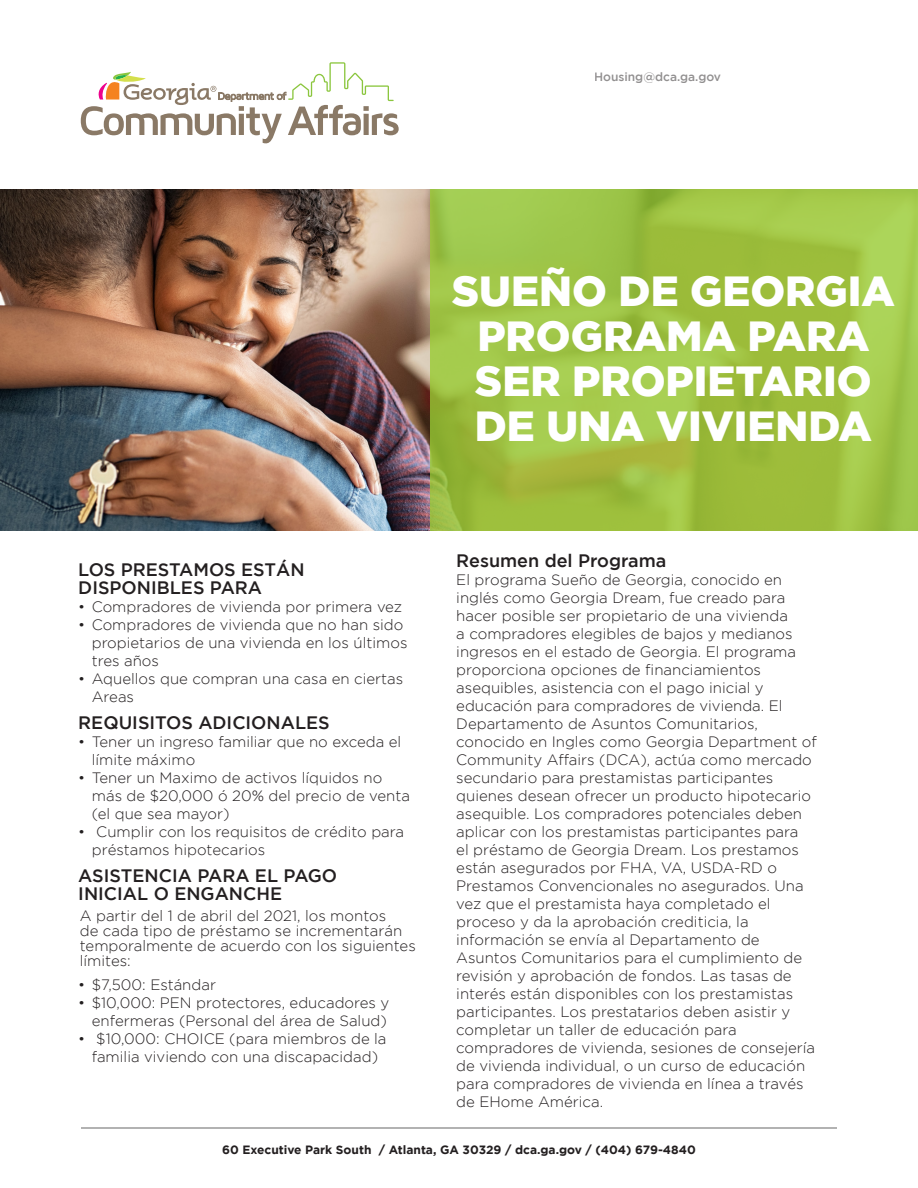
<style>
.page{position:relative;width:918px;height:1188px;background:#fff}
.page>*{position:absolute;margin:0;border:0;box-sizing:border-box;transform-origin:0 0}
.t1{font:900 42px/45px "Gotham";color:#fff;text-align:center}
.t2{font:500 18px "Gotham";color:#231f20}
.t3{font:300 15px/18px "Gotham";color:#231f20}
.t4{font:700 12px "Gotham";color:#231f20}
.t5{font:500 12px "Gotham";color:#231f20}
</style>
<div class="page">
<img style="left:0;top:189px;width:430px;height:342px">
<svg style="left:80px;top:62px;width:319px;height:81px"></svg>
<svg style="left:430px;top:189px;width:488px;height:342px;background:#9fc243"></svg>
<hr style="left:81px;top:1128px;width:756px;height:1px;background:#666">
<p class="t5" style="left:594px;top:70px;width:129px">Housing@dca.ga.gov</p>
<p class="t1" style="left:452px;top:268px;width:445px">SUEÑO DE GEORGIA<br>PROGRAMA PARA</p>
<p class="t1" style="left:475px;top:358px;width:398px">SER PROPIETARIO</p>
<p class="t1" style="left:475px;top:403px;width:399px">DE UNA VIVIENDA</p>
<p class="t2" style="left:78px;top:559px;width:228px">LOS PRESTAMOS ESTÁN</p>
<p class="t2" style="left:78px;top:577px;width:185px">DISPONIBLES PARA</p>
<p class="t3" style="left:78px;top:598px;width:325px">• Compradores de vivienda por primera vez</p>
<p class="t3" style="left:92px;top:616px;width:317px;text-indent:-14px">• Compradores de vivienda que no han sido propietarios de una vivienda en los últimos tres años</p>
<p class="t3" style="left:92px;top:670px;width:313px;text-indent:-14px">• Aquellos que compran una casa en ciertas<br>Areas</p>
<p class="t2" style="left:78px;top:712px;width:253px">REQUISITOS ADICIONALES</p>
<p class="t3" style="left:92px;top:733px;width:311px;text-indent:-14px">• Tener un ingreso familiar que no exceda el límite máximo</p>
<p class="t3" style="left:92px;top:769px;width:320px;text-indent:-14px">• Tener un Maximo de activos líquidos no más de $20,000 ó 20% del precio de venta (el que sea mayor)</p>
<p class="t3" style="left:92px;top:823px;width:314px;text-indent:-14px">• Cumplir con los requisitos de crédito para préstamos hipotecarios</p>
<p class="t2" style="left:78px;top:865px;width:260px">ASISTENCIA PARA EL PAGO</p>
<p class="t2" style="left:78px;top:883px;width:205px">INICIAL O ENGANCHE</p>
<p class="t3" style="left:80px;top:906px;width:308px">A partir del 1 de abril del 2021, los montos</p>
<p class="t3" style="left:80px;top:921px;width:324px">de cada tipo de préstamo se incrementarán</p>
<p class="t3" style="left:80px;top:936px;width:338px">temporalmente de acuerdo con los siguientes</p>
<p class="t3" style="left:80px;top:951px;width:53px">límites:</p>
<p class="t3" style="left:78px;top:976px;width:139px">• $7,500: Estándar</p>
<p class="t3" style="left:78px;top:994px;width:313px;text-align:right">• $10,000: PEN protectores, educadores y enfermeras (Personal del área de Salud)</p>
<p class="t3" style="left:78px;top:1030px;width:310px;text-align:center">• $10,000: CHOICE (para miembros de la familia viviendo con una discapacidad)</p>
<p class="t2" style="left:456px;top:550px;width:212px">Resumen del Programa</p>
<p class="t3" style="left:456px;top:571px;width:327px">El programa Sueño de Georgia, conocido en</p>
<p class="t3" style="left:456px;top:589px;width:331px">inglés como Georgia Dream, fue creado para</p>
<p class="t3" style="left:456px;top:607px;width:333px">hacer posible ser propietario de una vivienda</p>
<p class="t3" style="left:456px;top:625px;width:338px">a compradores elegibles de bajos y medianos</p>
<p class="t3" style="left:456px;top:643px;width:341px">ingresos en el estado de Georgia. El programa</p>
<p class="t3" style="left:456px;top:661px;width:306px">proporciona opciones de financiamientos</p>
<p class="t3" style="left:456px;top:679px;width:309px">asequibles, asistencia con el pago inicial y</p>
<p class="t3" style="left:456px;top:697px;width:328px">educación para compradores de vivienda. El</p>
<p class="t3" style="left:456px;top:715px;width:303px">Departamento de Asuntos Comunitarios,</p>
<p class="t3" style="left:456px;top:733px;width:362px">conocido en Ingles como Georgia Department of</p>
<p class="t3" style="left:456px;top:751px;width:357px">Community Affairs (DCA), actúa como mercado</p>
<p class="t3" style="left:456px;top:769px;width:319px">secundario para prestamistas participantes</p>
<p class="t3" style="left:456px;top:787px;width:356px">quienes desean ofrecer un producto hipotecario</p>
<p class="t3" style="left:456px;top:805px;width:347px">asequible. Los compradores potenciales deben</p>
<p class="t3" style="left:456px;top:823px;width:344px">aplicar con los prestamistas participantes para</p>
<p class="t3" style="left:456px;top:841px;width:344px">el préstamo de Georgia Dream. Los prestamos</p>
<p class="t3" style="left:456px;top:859px;width:322px">están asegurados por FHA, VA, USDA-RD o</p>
<p class="t3" style="left:456px;top:877px;width:349px">Prestamos Convencionales no asegurados. Una</p>
<p class="t3" style="left:456px;top:895px;width:316px">vez que el prestamista haya completado el</p>
<p class="t3" style="left:456px;top:913px;width:294px">proceso y da la aprobación crediticia, la</p>
<p class="t3" style="left:456px;top:931px;width:305px">información se envía al Departamento de</p>
<p class="t3" style="left:456px;top:949px;width:347px">Asuntos Comunitarios para el cumplimiento de</p>
<p class="t3" style="left:456px;top:967px;width:337px">revisión y aprobación de fondos. Las tasas de</p>
<p class="t3" style="left:456px;top:985px;width:338px">interés están disponibles con los prestamistas</p>
<p class="t3" style="left:456px;top:1003px;width:336px">participantes. Los prestatarios deben asistir y</p>
<p class="t3" style="left:456px;top:1021px;width:360px">completar un taller de educación para compradores de vivienda, sesiones de consejería</p>
<p class="t3" style="left:456px;top:1057px;width:351px">de vivienda individual, o un curso de educación</p>
<p class="t3" style="left:456px;top:1075px;width:349px">para compradores de vivienda en línea a través</p>
<p class="t3" style="left:456px;top:1093px;width:148px">de EHome América.</p>
<p class="t4" style="left:222px;top:1143px;width:475px">60 Executive Park South / Atlanta, GA 30329 / dca.ga.gov / (404) 679-4840</p>
</div>
